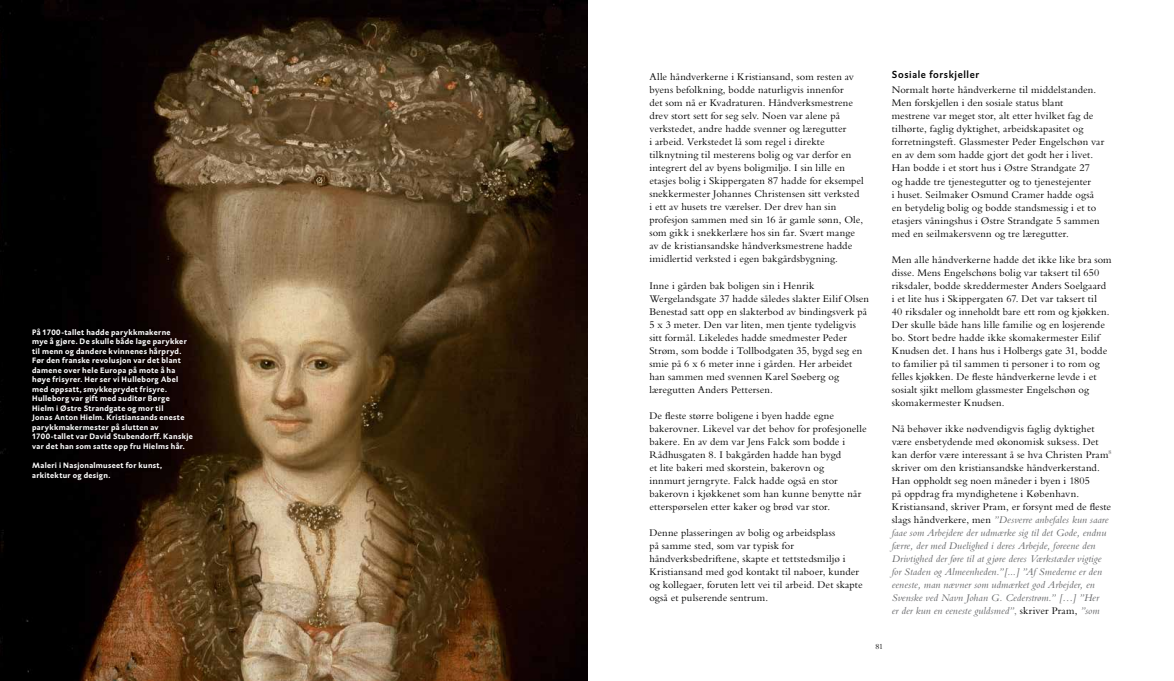
<style>
.page{position:relative;width:1174px;height:681px;background:#fff}
.page>*{position:absolute;margin:0;border:0;box-sizing:border-box;transform-origin:0 0}
.t1{font:10.6px/13px "Bembo";letter-spacing:.01em;color:#000}
.t2{font:italic 10.6px/13px "Bembo";letter-spacing:.005em;color:#646567}
.t3{font:500 10.5px "DTL Caspari TOT";letter-spacing:.06em;color:#000}
.t4{font:700 8px/9.5px "DTL Caspari TOT";letter-spacing:.04em;color:#fff}
.t5{font:8px "Bembo";color:#000}
.s1{font-style:normal;color:#000}
.s2{font-style:normal}
</style>
<div class="page">
<img style="left:0;top:0;width:587px;height:680px">
<p class="t4" style="left:32px;top:326px;width:162px">På 1700-tallet hadde parykkmakerne<br>mye å gjøre. De skulle både lage parykker til menn og dandere kvinnenes hårpryd.<br>Før den franske revolusjon var det blant damene over hele Europa på mote å ha høye frisyrer. Her ser vi Hulleborg Abel med oppsatt, smykkeprydet frisyre.<br>Hulleborg var gift med auditør Børge Hielm i Østre Strandgate og mor til<br>Jonas Anton Hielm. Kristiansands eneste parykkmakermester på slutten av 1700-tallet var David Stubendorff. Kanskje var det han som satte opp fru Hielms hår.</p>
<p class="t4" style="left:32px;top:460px;width:131px">Maleri i Nasjonalmuseet for kunst, arkitektur og design.</p>
<p class="t1" style="left:649px;top:70px;width:216px">Alle håndverkerne i Kristiansand, som resten av byens befolkning, bodde naturligvis innenfor<br>det som nå er Kvadraturen. Håndverksmestrene drev stort sett for seg selv. Noen var alene på verkstedet, andre hadde svenner og læregutter<br>i arbeid. Verkstedet lå som regel i direkte tilknytning til mesterens bolig og var derfor en integrert del av byens boligmiljø. I sin lille en etasjes bolig i Skippergaten 87 hadde for eksempel snekkermester Johannes Christensen sitt verksted i ett av husets tre værelser. Der drev han sin profesjon sammen med sin 16 år gamle sønn, Ole, som gikk i snekkerlære hos sin far. Svært mange av de kristiansandske håndverksmestrene hadde imidlertid verksted i egen bakgårdsbygning.</p>
<p class="t1" style="left:649px;top:278px;width:221px">Inne i gården bak boligen sin i Henrik Wergelandsgate 37 hadde således slakter Eilif Olsen Benestad satt opp en slakterbod av bindingsverk på 5 x 3 meter. Den var liten, men tjente tydeligvis sitt formål. Likeledes hadde smedmester Peder Strøm, som bodde i Tollbodgaten 35, bygd seg en smie på 6 x 6 meter inne i gården. Her arbeidet han sammen med svennen Karel Søeberg og læregutten Anders Pettersen.</p>
<p class="t1" style="left:649px;top:408px;width:219px">De fleste større boligene i byen hadde egne bakerovner. Likevel var det behov for profesjonelle bakere. En av dem var Jens Falck som bodde i Rådhusgaten 8. I bakgården hadde han bygd<br>et lite bakeri med skorstein, bakerovn og<br>innmurt jerngryte. Falck hadde også en stor bakerovn i kjøkkenet som han kunne benytte når etterspørselen etter kaker og brød var stor.</p>
<p class="t1" style="left:649px;top:525px;width:215px">Denne plasseringen av bolig og arbeidsplass<br>på samme sted, som var typisk for håndverksbedriftene, skapte et tettstedsmiljø i Kristiansand med god kontakt til naboer, kunder og kollegaer, foruten lett vei til arbeid. Det skapte også et pulserende sentrum.</p>
<p class="t3" style="left:891px;top:68px;width:89px">Sosiale forskjeller</p>
<p class="t1" style="left:891px;top:83px;width:214px">Normalt hørte håndverkerne til middelstanden.<br>Men forskjellen i den sosiale status blant mestrene var meget stor, alt etter hvilket fag de tilhørte, faglig dyktighet, arbeidskapasitet og forretningsteft. Glassmester Peder Engelschøn var en av dem som hadde gjort det godt her i livet.<br>Han bodde i et stort hus i Østre Strandgate 27<br>og hadde tre tjenestegutter og to tjenestejenter<br>i huset. Seilmaker Osmund Cramer hadde også en betydelig bolig og bodde standsmessig i et to etasjers våningshus i Østre Strandgate 5 sammen med en seilmakersvenn og tre læregutter.</p>
<p class="t1" style="left:891px;top:252px;width:221px">Men alle håndverkerne hadde det ikke like bra som disse. Mens Engelschøns bolig var taksert til 650 riksdaler, bodde skreddermester Anders Soelgaard<br>i et lite hus i Skippergaten 67. Det var taksert til<br>40 riksdaler og inneholdt bare ett rom og kjøkken.<br>Der skulle både hans lille familie og en losjerende bo. Stort bedre hadde ikke skomakermester Eilif Knudsen det. I hans hus i Holbergs gate 31, bodde to familier på til sammen ti personer i to rom og felles kjøkken. De fleste håndverkerne levde i et sosialt sjikt mellom glassmester Engelschøn og skomakermester Knudsen.</p>
<p class="t2" style="left:891px;top:421px;width:221px"><span class="s1">Nå behøver ikke nødvendigvis faglig dyktighet være ensbetydende med økonomisk suksess. Det kan derfor være interessant å se hva Christen Pram</span><sup>8 </sup><span class="s1">skriver om den kristiansandske håndverkerstand.<br>Han oppholdt seg noen måneder i byen i 1805<br>på oppdrag fra myndighetene i København.<br>Kristiansand, skriver Pram, er forsynt med de fleste slags håndverkere, men</span> ”Desverre anbefales kun saare faae som Arbejdere der udmærke sig til det Gode, endnu færre, der med Duelighed i deres Arbejde, foreene den Drivtighed der føre til at gjøre deres Værkstæder vigtige for Staden og Almeenheden.”[...] ”Af Smederne er den eeneste, man nævner som udmærket god Arbejder, en Svenske ved Navn Johan G. Cederstrøm.” […] ”Her<br>er der kun en eeneste guldsmed”<span class="s2">,</span> <span class="s1">skriver Pram,</span> ”som</p>
<p class="t5" style="left:875px;top:641px;width:9px">81</p>
</div>
